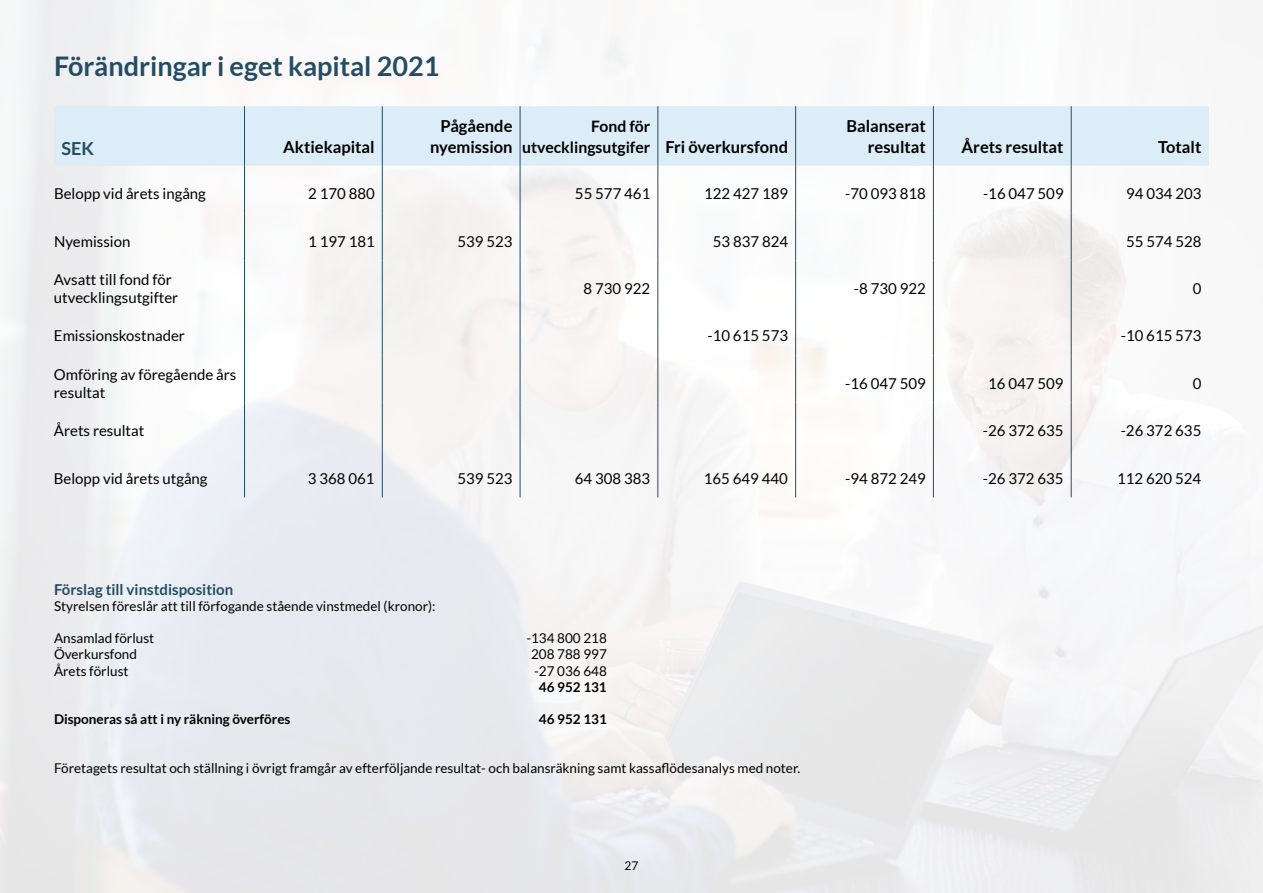
<style>
.page{position:relative;width:1263px;height:893px;background:#fff}
.page>*{position:absolute;margin:0;border:0;box-sizing:border-box;transform-origin:0 0}
.Rubrik_Huvud{font:700 27px "Lato";color:#244d65}
.t1{font:700 18px "Lato";color:#244d65}
.t2{font:700 16.5px/21px "Lato";color:#000;text-align:right}
.t3{font:700 15.75px/21px "Lato";color:#000;text-align:right}
.t4{font:15px/18px "Lato";color:#000}
.Rubrik_Huvud-2{font:700 15px "Lato";color:#244d65}
.t5{font:13.5px "Lato";color:#000}
.t6{font:700 13.5px "Lato";color:#000}
.t7{font:12px "Lato";color:#000}
</style>
<div class="page">
<div style="left:54px;top:106px;width:1155px;height:60px;background:#ddedf7"></div>
<hr style="left:244px;top:106px;width:1px;height:60px;background:#244d65">
<hr style="left:382px;top:106px;width:1px;height:60px;background:#244d65">
<hr style="left:520px;top:106px;width:1px;height:60px;background:#244d65">
<hr style="left:657px;top:106px;width:1px;height:60px;background:#244d65">
<hr style="left:795px;top:106px;width:1px;height:60px;background:#244d65">
<hr style="left:933px;top:106px;width:1px;height:60px;background:#244d65">
<hr style="left:1071px;top:106px;width:1px;height:60px;background:#244d65">
<hr style="left:244px;top:166px;width:1px;height:47px;background:#244d65">
<hr style="left:382px;top:166px;width:1px;height:47px;background:#244d65">
<hr style="left:520px;top:166px;width:1px;height:47px;background:#244d65">
<hr style="left:657px;top:166px;width:1px;height:47px;background:#244d65">
<hr style="left:795px;top:166px;width:1px;height:47px;background:#244d65">
<hr style="left:933px;top:166px;width:1px;height:47px;background:#244d65">
<hr style="left:1071px;top:166px;width:1px;height:47px;background:#244d65">
<hr style="left:244px;top:213px;width:1px;height:47px;background:#244d65">
<hr style="left:382px;top:213px;width:1px;height:47px;background:#244d65">
<hr style="left:520px;top:213px;width:1px;height:47px;background:#244d65">
<hr style="left:657px;top:213px;width:1px;height:47px;background:#244d65">
<hr style="left:795px;top:213px;width:1px;height:47px;background:#244d65">
<hr style="left:933px;top:213px;width:1px;height:47px;background:#244d65">
<hr style="left:1071px;top:213px;width:1px;height:47px;background:#244d65">
<hr style="left:244px;top:260px;width:1px;height:48px;background:#244d65">
<hr style="left:382px;top:260px;width:1px;height:48px;background:#244d65">
<hr style="left:520px;top:260px;width:1px;height:48px;background:#244d65">
<hr style="left:657px;top:260px;width:1px;height:48px;background:#244d65">
<hr style="left:795px;top:260px;width:1px;height:48px;background:#244d65">
<hr style="left:933px;top:260px;width:1px;height:48px;background:#244d65">
<hr style="left:1071px;top:260px;width:1px;height:48px;background:#244d65">
<hr style="left:244px;top:308px;width:1px;height:47px;background:#244d65">
<hr style="left:382px;top:308px;width:1px;height:47px;background:#244d65">
<hr style="left:520px;top:308px;width:1px;height:47px;background:#244d65">
<hr style="left:657px;top:308px;width:1px;height:47px;background:#244d65">
<hr style="left:795px;top:308px;width:1px;height:47px;background:#244d65">
<hr style="left:933px;top:308px;width:1px;height:47px;background:#244d65">
<hr style="left:1071px;top:308px;width:1px;height:47px;background:#244d65">
<hr style="left:244px;top:355px;width:1px;height:48px;background:#244d65">
<hr style="left:382px;top:355px;width:1px;height:48px;background:#244d65">
<hr style="left:520px;top:355px;width:1px;height:48px;background:#244d65">
<hr style="left:657px;top:355px;width:1px;height:48px;background:#244d65">
<hr style="left:795px;top:355px;width:1px;height:48px;background:#244d65">
<hr style="left:933px;top:355px;width:1px;height:48px;background:#244d65">
<hr style="left:1071px;top:355px;width:1px;height:48px;background:#244d65">
<hr style="left:244px;top:403px;width:1px;height:47px;background:#244d65">
<hr style="left:382px;top:403px;width:1px;height:47px;background:#244d65">
<hr style="left:520px;top:403px;width:1px;height:47px;background:#244d65">
<hr style="left:657px;top:403px;width:1px;height:47px;background:#244d65">
<hr style="left:795px;top:403px;width:1px;height:47px;background:#244d65">
<hr style="left:933px;top:403px;width:1px;height:47px;background:#244d65">
<hr style="left:1071px;top:403px;width:1px;height:47px;background:#244d65">
<hr style="left:244px;top:450px;width:1px;height:47px;background:#244d65">
<hr style="left:382px;top:450px;width:1px;height:47px;background:#244d65">
<hr style="left:520px;top:450px;width:1px;height:47px;background:#244d65">
<hr style="left:657px;top:450px;width:1px;height:47px;background:#244d65">
<hr style="left:795px;top:450px;width:1px;height:47px;background:#244d65">
<hr style="left:933px;top:450px;width:1px;height:47px;background:#244d65">
<hr style="left:1071px;top:450px;width:1px;height:47px;background:#244d65">
<p class="Rubrik_Huvud" style="left:54px;top:50px;width:387px">Förändringar i eget kapital 2021</p>
<p class="t1" style="left:62px;top:138px;width:34px">SEK</p>
<p class="t2" style="left:283px;top:136px;width:93px">Aktiekapital</p>
<p class="t2" style="left:430px;top:115px;width:84px">Pågående nyemission</p>
<p class="t3" style="left:522px;top:116px;width:130px">Fond för utvecklingsutgifer</p>
<p class="t2" style="left:665px;top:136px;width:124px">Fri överkursfond</p>
<p class="t2" style="left:846px;top:115px;width:81px">Balanserat resultat</p>
<p class="t2" style="left:961px;top:136px;width:104px">Årets resultat</p>
<p class="t2" style="left:1158px;top:136px;width:45px">Totalt</p>
<p class="t4" style="left:54px;top:185px;width:153px">Belopp vid årets ingång</p>
<p class="t4" style="left:308px;top:185px;width:68px">2 170 880</p>
<p class="t4" style="left:575px;top:185px;width:77px">55 577 461</p>
<p class="t4" style="left:704px;top:185px;width:86px">122 427 189</p>
<p class="t4" style="left:845px;top:185px;width:82px">-70 093 818</p>
<p class="t4" style="left:983px;top:185px;width:82px">-16 047 509</p>
<p class="t4" style="left:1126px;top:185px;width:77px">94 034 203</p>
<p class="t4" style="left:54px;top:232px;width:78px">Nyemission</p>
<p class="t4" style="left:308px;top:232px;width:68px">1 197 181</p>
<p class="t4" style="left:457px;top:232px;width:57px">539 523</p>
<p class="t4" style="left:713px;top:232px;width:77px">53 837 824</p>
<p class="t4" style="left:1126px;top:232px;width:77px">55 574 528</p>
<p class="t4" style="left:54px;top:270px;width:126px">Avsatt till fond för utvecklingsutgifter</p>
<p class="t4" style="left:584px;top:279px;width:68px">8 730 922</p>
<p class="t4" style="left:854px;top:279px;width:73px">-8 730 922</p>
<p class="t4" style="left:1193px;top:279px;width:10px">0</p>
<p class="t4" style="left:54px;top:327px;width:133px">Emissionskostnader</p>
<p class="t4" style="left:707px;top:327px;width:82px">-10 615 573</p>
<p class="t4" style="left:1121px;top:327px;width:82px">-10 615 573</p>
<p class="t4" style="left:54px;top:365px;width:184px">Omföring av föregående års resultat</p>
<p class="t4" style="left:845px;top:374px;width:82px">-16 047 509</p>
<p class="t4" style="left:988px;top:374px;width:77px">16 047 509</p>
<p class="t4" style="left:1193px;top:374px;width:10px">0</p>
<p class="t4" style="left:54px;top:422px;width:92px">Årets resultat</p>
<p class="t4" style="left:983px;top:422px;width:82px">-26 372 635</p>
<p class="t4" style="left:1121px;top:422px;width:82px">-26 372 635</p>
<p class="t4" style="left:54px;top:469px;width:155px">Belopp vid årets utgång</p>
<p class="t4" style="left:308px;top:469px;width:68px">3 368 061</p>
<p class="t4" style="left:457px;top:469px;width:57px">539 523</p>
<p class="t4" style="left:575px;top:469px;width:77px">64 308 383</p>
<p class="t4" style="left:704px;top:469px;width:86px">165 649 440</p>
<p class="t4" style="left:845px;top:469px;width:82px">-94 872 249</p>
<p class="t4" style="left:983px;top:469px;width:82px">-26 372 635</p>
<p class="t4" style="left:1117px;top:469px;width:86px">112 620 524</p>
<p class="Rubrik_Huvud-2" style="left:54px;top:581px;width:181px">Förslag till vinstdisposition</p>
<p class="t5" style="left:54px;top:598px;width:383px">Styrelsen föreslår att till förfogande stående vinstmedel (kronor):</p>
<p class="t5" style="left:54px;top:631px;width:102px">Ansamlad förlust</p>
<p class="t5" style="left:526px;top:631px;width:82px">-134 800 218</p>
<p class="t5" style="left:54px;top:647px;width:85px">Överkursfond</p>
<p class="t5" style="left:531px;top:647px;width:77px">208 788 997</p>
<p class="t5" style="left:54px;top:663px;width:76px">Årets förlust</p>
<p class="t5" style="left:534px;top:663px;width:74px">-27 036 648</p>
<p class="t6" style="left:539px;top:679px;width:69px">46 952 131</p>
<p class="t6" style="left:54px;top:712px;width:238px">Disponeras så att i ny räkning överföres</p>
<p class="t6" style="left:539px;top:712px;width:69px">46 952 131</p>
<p class="t5" style="left:54px;top:760px;width:748px">Företagets resultat och ställning i övrigt framgår av efterföljande resultat- och balansräkning samt kassaflödesanalys med noter.</p>
<p class="t7" style="left:624px;top:859px;width:15px">27</p>
</div>
